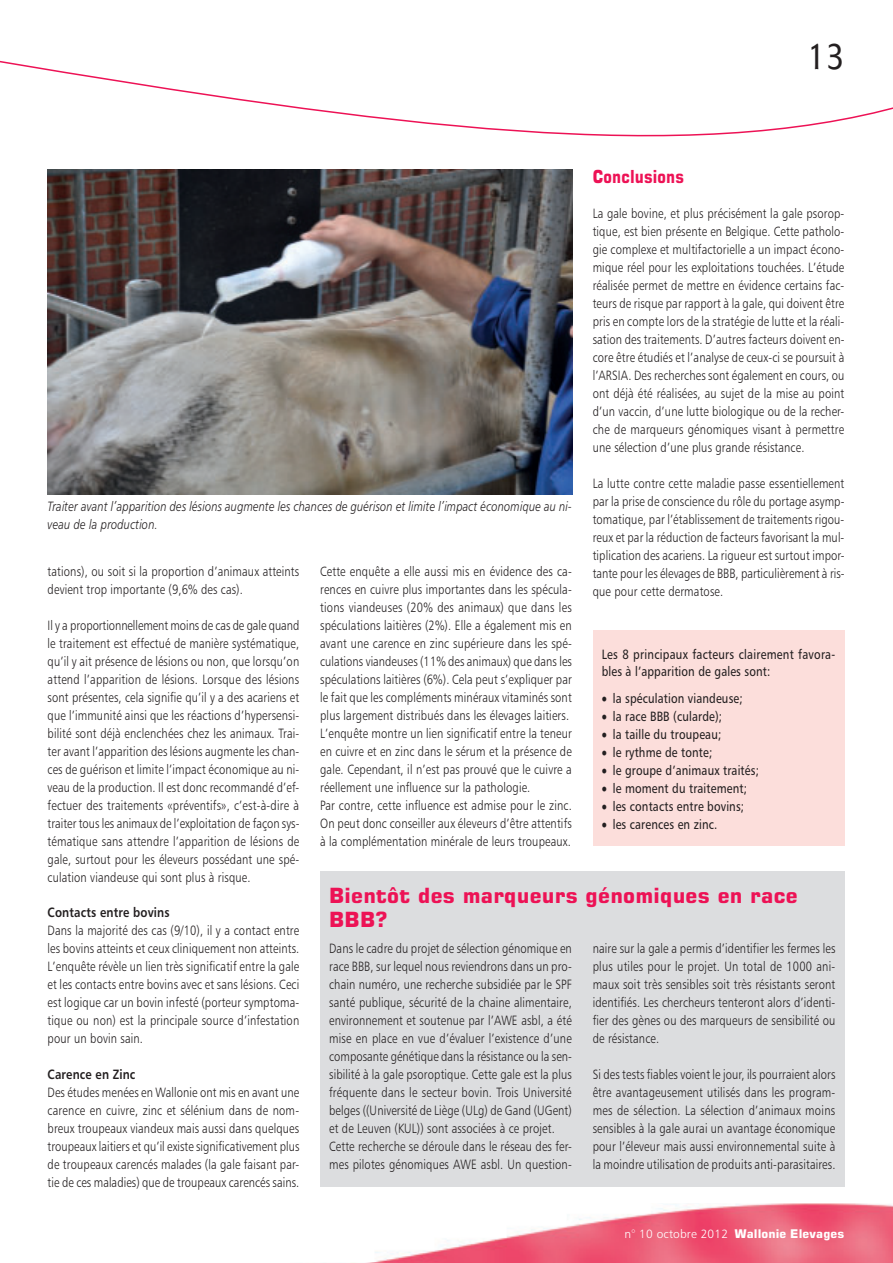
<style>
.page{position:relative;width:893px;height:1263px;background:#fff}
.page>*{position:absolute;margin:0;border:0;box-sizing:border-box;transform-origin:0 0}
.t1{font:500 35.85px "Mixage IT Cby BT";color:#231f20;scale:.83 1}
.t2{font:700 21px/24px "Square 721 BT";letter-spacing:.015em;color:#ed1255}
.t3{font:700 18px "Square 721 BT";letter-spacing:.015em;color:#ed1255;scale:.83 1}
.t4{font:13.5px/18px "Humanist 777 BT Light B";letter-spacing:.015em;color:#231f20;text-align:justify;scale:.83 1}
.t5{font:13.5px/18px "Humanist 777 BT Roman B";letter-spacing:.015em;color:#231f20;scale:.83 1}
.t6{font:13.5px/18px "Humanist 777 BT Light Italic B";letter-spacing:.015em;color:#231f20;scale:.83 1}
.t7{font:13.5px "Humanist 777 BT Bold B";letter-spacing:.015em;color:#231f20;scale:.84 1}
.t8{font:700 12px "Square 721 BT";letter-spacing:.015em;color:#fff}
.s1{font-family:"Humanist 777 BT Light B";font-weight:400}
</style>
<div class="page">
<div style="left:320px;top:871px;width:524px;height:316px;background:#dcdddf"></div>
<div style="left:592px;top:630px;width:252px;height:216px;background:#fcdedb"></div>
<svg style="left:0;top:60px;width:892px;height:76px"></svg>
<img style="left:366px;top:1203px;width:526px;height:60px">
<img style="left:48px;top:170px;width:524px;height:324px">
<h1 class="t1" style="left:807px;top:44px;width:46px">13</h1>
<h3 class="t3" style="left:592px;top:169px;width:111px">Conclusions</h3>
<p class="t4" style="left:592px;top:206px;width:305px">La gale bovine, et plus précisément la gale psorop&shy;tique, est bien présente en Belgique. Cette patholo&shy;gie complexe et multifactorielle a un impact écono&shy;mique réel pour les exploitations touchées. L’étude réalisée permet de mettre en évidence certains fac&shy;teurs de risque par rapport à la gale, qui doivent être pris en compte lors de la stratégie de lutte et la réali&shy;sation des traitements. D’autres facteurs doivent en&shy;core être étudiés et l’analyse de ceux-ci se poursuit à l’ARSIA. Des recherches sont également en cours, ou ont déjà été réalisées, au sujet de la mise au point d’un vaccin, d’une lutte biologique ou de la recher&shy;che de marqueurs génomiques visant à permettre une sélection d’une plus grande résistance.</p>
<p class="t4" style="left:592px;top:475px;width:305px">La lutte contre cette maladie passe essentiellement par la prise de conscience du rôle du portage asymp&shy;tomatique, par l’établissement de traitements rigou&shy;reux et par la réduction de facteurs favorisant la mul&shy;tiplication des acariens. La rigueur est surtout impor&shy;tante pour les élevages de BBB, particulièrement à ris&shy;que pour cette dermatose.</p>
<p class="t6" style="left:48px;top:499px;width:633px">Traiter avant l’apparition des lésions augmente les chances de guérison et limite l’impact économique au ni&shy;veau de la production.</p>
<p class="t4" style="left:48px;top:564px;width:305px">tations), ou soit si la proportion d’animaux atteints devient trop importante (9,6% des cas).</p>
<p class="t4" style="left:48px;top:618px;width:305px">Il y a proportionnellement moins de cas de gale quand le traitement est effectué de manière systématique, qu’il y ait présence de lésions ou non, que lorsqu’on attend l’apparition de lésions. Lorsque des lésions sont présentes, cela signifie qu’il y a des acariens et que l’immunité ainsi que les réactions d’hypersensi&shy;bilité sont déjà enclenchées chez les animaux. Trai&shy;ter avant l’apparition des lésions augmente les chan&shy;ces de guérison et limite l’impact économique au ni&shy;veau de la production. Il est donc recommandé d’ef&shy;fectuer des traitements «préventifs», c’est-à-dire à traiter tous les animaux de l’exploitation de façon sys&shy;tématique sans attendre l’apparition de lésions de gale, surtout pour les éleveurs possédant une spé&shy;culation viandeuse qui sont plus à risque.</p>
<p class="t7" style="left:48px;top:907px;width:147px">Contacts entre bovins</p>
<p class="t4" style="left:48px;top:923px;width:305px">Dans la majorité des cas (9/10), il y a contact entre les bovins atteints et ceux cliniquement non atteints.<br>L’enquête révèle un lien très significatif entre la gale et les contacts entre bovins avec et sans lésions. Ceci est logique car un bovin infesté (porteur symptoma&shy;tique ou non) est la principale source d’infestation pour un bovin sain.</p>
<p class="t7" style="left:48px;top:1069px;width:106px">Carence en Zinc</p>
<p class="t4" style="left:48px;top:1085px;width:305px">Des études menées en Wallonie ont mis en avant une carence en cuivre, zinc et sélénium dans de nom&shy;breux troupeaux viandeux mais aussi dans quelques troupeaux laitiers et qu’il existe significativement plus de troupeaux carencés malades (la gale faisant par&shy;tie de ces maladies) que de troupeaux carencés sains.</p>
<p class="t4" style="left:320px;top:564px;width:305px;text-align:left">Cette enquête a elle aussi mis en évidence des ca&shy;rences en cuivre plus importantes dans les spécula&shy;tions viandeuses (20% des animaux) que dans les spéculations laitières (2%). Elle a également mis en avant une carence en zinc supérieure dans les spé&shy;culations viandeuses (11% des animaux) que dans les spéculations laitières (6%). Cela peut s’expliquer par le fait que les compléments minéraux vitaminés sont plus largement distribués dans les élevages laitiers.<br>L’enquête montre un lien significatif entre la teneur en cuivre et en zinc dans le sérum et la présence de gale. Cependant, il n’est pas prouvé que le cuivre a réellement une influence sur la pathologie.<br>Par contre, cette influence est admise pour le zinc.<br>On peut donc conseiller aux éleveurs d’être attentifs à la complémentation minérale de leurs troupeaux.</p>
<p class="t5" style="left:601px;top:646px;width:283px">Les 8 principaux facteurs clairement favora&shy;bles à l’apparition de gales sont:</p>
<p class="t5" style="left:601px;top:691px;width:171px">• la spéculation viandeuse;</p>
<p class="t5" style="left:601px;top:709px;width:147px">• la race BBB (cularde);</p>
<p class="t5" style="left:601px;top:727px;width:146px">• la taille du troupeau;</p>
<p class="t5" style="left:601px;top:745px;width:135px">• le rythme de tonte;</p>
<p class="t5" style="left:601px;top:763px;width:191px">• le groupe d’animaux traités;</p>
<p class="t5" style="left:601px;top:781px;width:176px">• le moment du traitement;</p>
<p class="t5" style="left:601px;top:799px;width:173px">• les contacts entre bovins;</p>
<p class="t5" style="left:601px;top:817px;width:141px">• les carences en zinc.</p>
<h2 class="t2" style="left:329px;top:886px;width:470px">Bientôt des marqueurs génomiques en race<br>BBB?</h2>
<p class="t4" style="left:329px;top:941px;width:294px;text-align:left">Dans le cadre du projet de sélection génomique en race BBB, sur lequel nous reviendrons dans un pro&shy;chain numéro, une recherche subsidiée par le SPF santé publique, sécurité de la chaine alimentaire, environnement et soutenue par l’AWE asbl, a été mise en place en vue d’évaluer l’existence d’une composante génétique dans la résistance ou la sen&shy;sibilité à la gale psoroptique. Cette gale est la plus fréquente dans le secteur bovin. Trois Université belges ((Université de Liège (ULg) de Gand (UGent) et de Leuven (KUL)) sont associées à ce projet.<br>Cette recherche se déroule dans le réseau des fer&shy;mes pilotes génomiques AWE asbl. Un question-</p>
<p class="t4" style="left:592px;top:941px;width:294px">naire sur la gale a permis d’identifier les fermes les plus utiles pour le projet. Un total de 1000 ani&shy;maux soit très sensibles soit très résistants seront identifiés. Les chercheurs tenteront alors d’identi&shy;fier des gènes ou des marqueurs de sensibilité ou de résistance.</p>
<p class="t4" style="left:592px;top:1067px;width:294px">Si des tests fiables voient le jour, ils pourraient alors être avantageusement utilisés dans les program&shy;mes de sélection. La sélection d’animaux moins sensibles à la gale aurai un avantage économique pour l’éleveur mais aussi environnemental suite à la moindre utilisation de produits anti-parasitaires.</p>
<p class="t8" style="left:624px;top:1229px;width:221px"><span class="s1">n° 10 octobre 2012</span> Wallonie Elevages</p>
</div>
